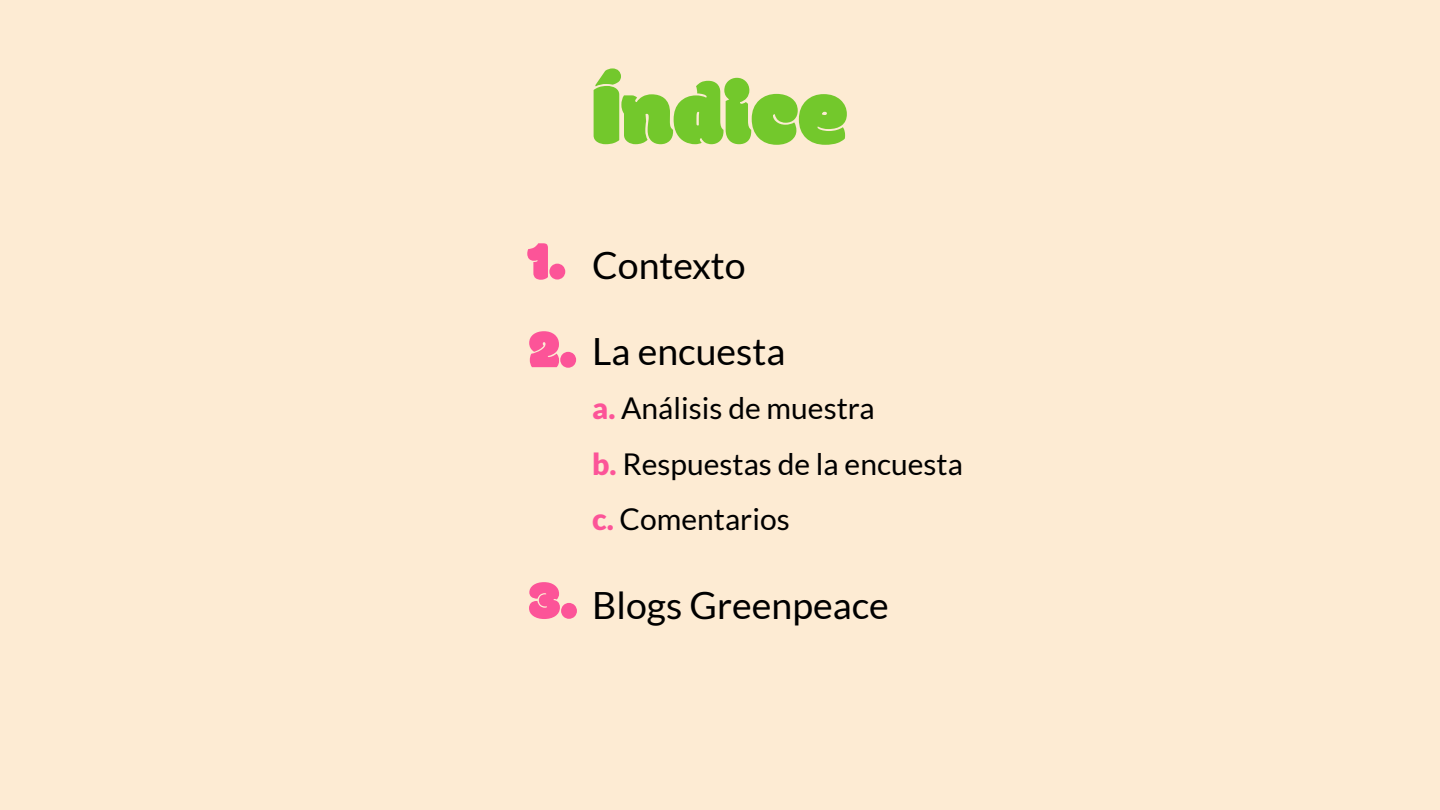
<style>
.page{position:relative;width:1440px;height:810px;background:#fdebd3}
.page>*{position:absolute;margin:0;border:0;box-sizing:border-box;transform-origin:0 0}
.t1{font:90px "Modak";color:#73c82c}
.t2{font:56.25px/88.2px "Modak";color:#fc5498}
.t3{font:37.5px "Lato";color:#000}
.t4{font:30px/55.7px "Lato";color:#000}
.s1{font-weight:900;color:#fc5498}
.s2{font-family:"Modak";font-size:56.25px;color:#fc5498}
</style>
<div class="page">
<h1 class="t1" style="left:592px;top:60px;width:257px">Índice</h1>
<h2 class="t2" style="left:529px;top:216px;width:49px">1.<br>2.</h2>
<p class="t3" style="left:592px;top:245px;width:155px">Contexto</p>
<p class="t3" style="left:592px;top:330px;width:195px">La encuesta</p>
<p class="t4" style="left:592px;top:380px;width:372px"><span class="s1">a.</span> Análisis de muestra<br><span class="s1">b.</span> Respuestas de la encuesta <span class="s1">c.</span> Comentarios</p>
<p class="t3" style="left:528px;top:584px;width:362px"><span class="s2">3.</span> Blogs Greenpeace</p>
</div>
